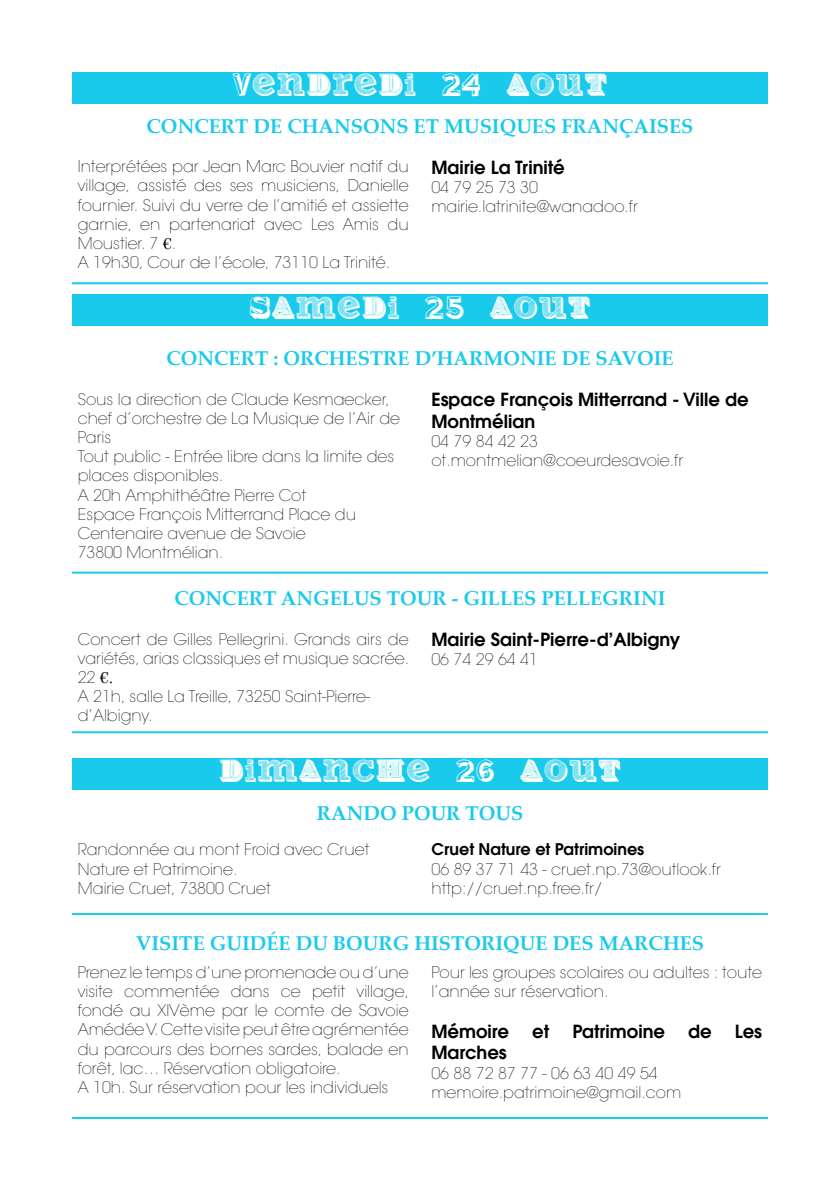
<style>
.page{position:relative;width:840px;height:1191px;background:#fff}
.page>*{position:absolute;margin:0;border:0;box-sizing:border-box;transform-origin:0 0}
.t1{font:32px "Varius Multiplex Personal Edition";color:#fffffc}
.t2{font:700 20px "Palatino Linotype";color:#1acaec}
.t3{font:600 18px/21.6px "Avant Garde";color:#000}
.t4{font:200 16px/19.2px "Avant Garde";color:#000}
.t5{font:600 16px "Avant Garde";color:#000}
.s1{font-family:"Century";font-weight:400}
</style>
<div class="page">
<hr style="left:72px;top:282px;width:695px;height:2px;background:#1acaec">
<hr style="left:72px;top:731px;width:695px;height:2px;background:#1acaec">
<div style="left:72px;top:758px;width:695px;height:31px;background:#1acaec"></div>
<hr style="left:72px;top:913px;width:695px;height:2px;background:#1acaec">
<hr style="left:72px;top:571px;width:695px;height:2px;background:#1acaec">
<div style="left:72px;top:72px;width:695px;height:31px;background:#1acaec"></div>
<div style="left:72px;top:295px;width:695px;height:31px;background:#1acaec"></div>
<hr style="left:72px;top:1117px;width:695px;height:2px;background:#1acaec">
<h1 class="t1" style="left:232px;top:71px;width:377px">VENDREDI 24 AOUT</h1>
<p class="t2" style="left:146px;top:112px;width:548px">CONCERT DE CHANSONS ET MUSIQUES FRANÇAISES</p>
<p class="t4" style="left:78px;top:157px;width:332px">Interprétées par Jean Marc Bouvier natif du village, assisté des ses musiciens, Danielle fournier. Suivi du verre de l’amitié et assiette garnie, en partenariat avec Les Amis du Moustier. 7 <span class="s1">€</span>.<br>A 19h30, Cour de l’école, 73110 La Trinité.</p>
<p class="t3" style="left:431px;top:156px;width:135px">Mairie La Trinité</p>
<p class="t4" style="left:431px;top:178px;width:208px">04 79 25 73 30 mairie.latrinite@wanadoo.fr</p>
<h1 class="t1" style="left:248px;top:294px;width:344px">SAMEDI 25 AOUT</h1>
<p class="t2" style="left:166px;top:344px;width:508px">CONCERT : ORCHESTRE D’HARMONIE DE SAVOIE</p>
<p class="t4" style="left:78px;top:389px;width:324px">Sous la direction de Claude Kesmaecker, chef d’orchestre de La Musique de l’Air de<br>Paris<br>Tout public - Entrée libre dans la limite des places disponibles.<br>A 20h Amphithéâtre Pierre Cot<br>Espace François Mitterrand Place du<br>Centenaire avenue de Savoie<br>73800 Montmélian.</p>
<p class="t3" style="left:431px;top:388px;width:318px">Espace François Mitterrand - Ville de<br>Montmélian</p>
<p class="t4" style="left:431px;top:432px;width:253px">04 79 84 42 23 ot.montmelian@coeurdesavoie.fr</p>
<p class="t2" style="left:174px;top:584px;width:492px">CONCERT ANGELUS TOUR - GILLES PELLEGRINI</p>
<p class="t4" style="left:78px;top:629px;width:332px">Concert de Gilles Pellegrini. Grands airs de variétés, arias classiques et musique sacrée.<br>22 <span class="s1">€.<br></span>A 21h, salle La Treille, 73250 Saint-Pierre&shy;d’Albigny.</p>
<p class="t3" style="left:431px;top:628px;width:250px">Mairie Saint-Pierre-d’Albigny</p>
<p class="t4" style="left:431px;top:650px;width:108px">06 74 29 64 41</p>
<h1 class="t1" style="left:218px;top:757px;width:404px">DIMANCHE 26 AOUT</h1>
<p class="t2" style="left:317px;top:799px;width:208px">RANDO POUR TOUS</p>
<p class="t4" style="left:78px;top:840px;width:293px">Randonnée au mont Froid avec Cruet<br>Nature et Patrimoine.<br>Mairie Cruet, 73800 Cruet</p>
<p class="t5" style="left:431px;top:839px;width:214px">Cruet Nature et Patrimoines</p>
<p class="t4" style="left:431px;top:859px;width:291px">06 89 37 71 43 - cruet.np.73@outlook.fr http://cruet.np.free.fr/</p>
<p class="t2" style="left:136px;top:928px;width:569px">VISITE GUIDÉE DU BOURG HISTORIQUE DES MARCHES</p>
<p class="t4" style="left:78px;top:962px;width:332px">Prenez le temps d’une promenade ou d’une visite commentée dans ce petit village, fondé au XIVème par le comte de Savoie Amédée V. Cette visite peut être agrémentée du parcours des bornes sardes, balade en forêt, lac… Réservation obligatoire.<br>A 10h. Sur réservation pour les individuels</p>
<p class="t4" style="left:431px;top:962px;width:332px">Pour les groupes scolaires ou adultes : toute l’année sur réservation.</p>
<p class="t3" style="left:431px;top:1020px;width:79px">Mémoire</p>
<p class="t3" style="left:532px;top:1020px;width:18px">et</p>
<p class="t3" style="left:572px;top:1020px;width:94px">Patrimoine</p>
<p class="t3" style="left:687px;top:1020px;width:25px">de</p>
<p class="t3" style="left:734px;top:1020px;width:29px">Les</p>
<p class="t3" style="left:431px;top:1041px;width:77px">Marches</p>
<p class="t4" style="left:431px;top:1063px;width:251px">06 88 72 87 77 - 06 63 40 49 54 memoire.patrimoine@gmail.com</p>
</div>
